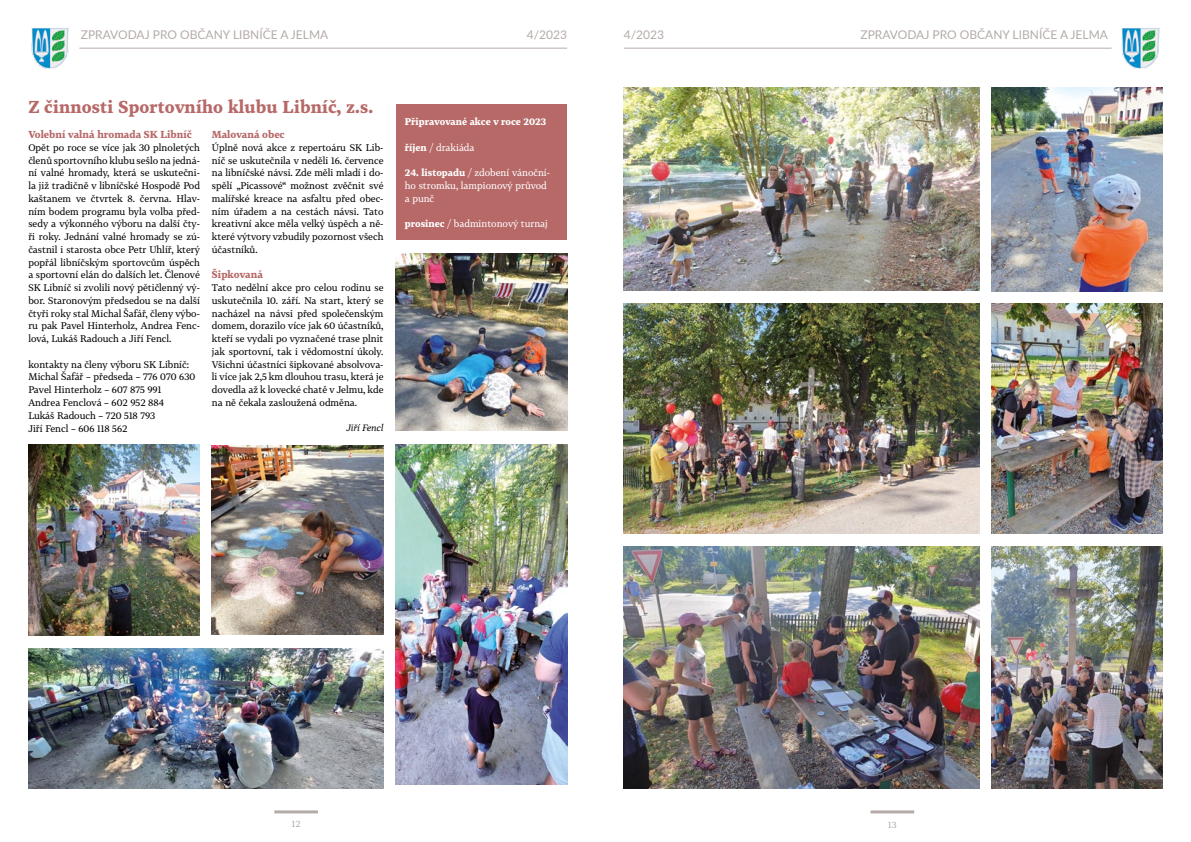
<style>
.page{position:relative;width:1191px;height:842px;background:#fff}
.page>*{position:absolute;margin:0;border:0;box-sizing:border-box;transform-origin:0 0}
.t1{font:700 17px "Tabac G3";letter-spacing:.01em;color:#b76968}
.t2{font:12px "Lato";color:#b5aba8}
.t3{font:700 10px "Tabac G3";color:#b76968}
.t4{font:9.5px/12.8px "Tabac G3";color:#000;text-align:justify}
.t5{font:9.5px/12.8px "Tabac G3";color:#fff}
.t6{font:700 9.5px "Tabac G3";color:#fff}
.t7{font:italic 9px "Tabac G3";color:#000}
.t8{font:9px "Tabac G3";color:#b5aba8}
.s1{font-weight:700}
</style>
<div class="page">
<hr style="left:274px;top:810px;width:44px;height:3px;background:#b5aba8">
<hr style="left:870px;top:810px;width:44px;height:3px;background:#b5aba8">
<hr style="left:79px;top:48px;width:488px;height:1px;background:#b5aba8">
<hr style="left:624px;top:48px;width:487px;height:1px;background:#b5aba8">
<img style="left:31px;top:28px;width:38px;height:40px">
<img style="left:1121px;top:28px;width:39px;height:40px">
<img style="left:28px;top:445px;width:172px;height:191px">
<img style="left:395px;top:445px;width:172px;height:339px">
<img style="left:212px;top:445px;width:171px;height:190px">
<img style="left:395px;top:253px;width:172px;height:178px">
<img style="left:991px;top:87px;width:171px;height:204px">
<div style="left:396px;top:105px;width:171px;height:135px;background:#b76968"></div>
<img style="left:28px;top:648px;width:355px;height:141px">
<img style="left:624px;top:88px;width:355px;height:203px">
<img style="left:624px;top:546px;width:355px;height:242px">
<img style="left:624px;top:304px;width:355px;height:229px">
<img style="left:991px;top:304px;width:171px;height:229px">
<img style="left:991px;top:546px;width:171px;height:243px">
<p class="t2" style="left:81px;top:27px;width:249px">ZPRAVODAJ PRO OBČANY LIBNÍČE A JELMA</p>
<p class="t2" style="left:527px;top:27px;width:42px">4/2023</p>
<p class="t2" style="left:624px;top:27px;width:42px">4/2023</p>
<p class="t2" style="left:860px;top:27px;width:249px">ZPRAVODAJ PRO OBČANY LIBNÍČE A JELMA</p>
<h1 class="t1" style="left:28px;top:95px;width:346px">Z činnosti Sportovního klubu Libníč, z.s.</h1>
<p class="t3" style="left:28px;top:128px;width:165px">Volební valná hromada SK Libníč</p>
<p class="t4" style="left:28px;top:141px;width:173px">Opět po roce se více jak 30 plnoletých členů sportovního klubu sešlo na jedná&shy;ní valné hromady, která se uskutečni&shy;la již tradičně v libníčské Hospodě Pod kaštanem ve čtvrtek 8. června. Hlav&shy;ním bodem programu byla volba před&shy;sedy a výkonného výboru na další čty&shy;ři roky. Jednání valné hromady se zú&shy;častnil i starosta obce Petr Uhlíř, který popřál libníčským sportovcům úspěch a sportovní elán do dalších let. Členové SK Libníč si zvolili nový pětičlenný vý&shy;bor. Staronovým předsedou se na další čtyři roky stal Michal Šafář, členy výbo&shy;ru pak Pavel Hinterholz, Andrea Fenc&shy;lová, Lukáš Radouch a Jiří Fencl.</p>
<p class="t4" style="left:28px;top:358px;width:168px;text-align:left">kontakty na členy výboru SK Libníč:<br>Michal Šafář – předseda – 776 070 630<br>Pavel Hinterholz – 607 875 991<br>Andrea Fenclová – 602 952 884<br>Lukáš Radouch – 720 518 793<br>Jiří Fencl – 606 118 562</p>
<p class="t3" style="left:212px;top:128px;width:74px">Malovaná obec</p>
<p class="t4" style="left:212px;top:141px;width:173px">Úplně nová akce z repertoáru SK Lib&shy;níč se uskutečnila v neděli 16. července na libníčské návsi. Zde měli mladí i do&shy;spělí „Picassové“ možnost zvěčnit své malířské kreace na asfaltu před obec&shy;ním úřadem a na cestách návsi. Tato kreativní akce měla velký úspěch a ně&shy;které výtvory vzbudily pozornost všech účastníků.</p>
<p class="t3" style="left:212px;top:268px;width:52px">Šipkovaná</p>
<p class="t4" style="left:212px;top:281px;width:173px">Tato nedělní akce pro celou rodinu se uskutečnila 10. září. Na start, který se nacházel na návsi před společenským domem, dorazilo více jak 60 účastníků, kteří se vydali po vyznačené trase plnit jak sportovní, tak i vědomostní úkoly.<br>Všichni účastníci šipkované absolvova&shy;li více jak 2,5 km dlouhou trasu, která je dovedla až k lovecké chatě v Jelmu, kde na ně čekala zasloužená odměna.</p>
<p class="t7" style="left:347px;top:422px;width:38px">Jiří Fencl</p>
<p class="t6" style="left:405px;top:116px;width:143px">Připravované akce v roce 2023</p>
<p class="t5" style="left:405px;top:141px;width:71px"><span class="s1">říjen</span> / drakiáda</p>
<p class="t5" style="left:405px;top:167px;width:147px"><span class="s1">24. listopadu</span> / zdobení vánoční&shy;ho stromku, lampionový průvod a punč</p>
<p class="t5" style="left:405px;top:218px;width:145px"><span class="s1">prosinec</span> / badmintonový turnaj</p>
<p class="t8" style="left:292px;top:818px;width:10px">12</p>
<p class="t8" style="left:888px;top:819px;width:10px">13</p>
</div>
